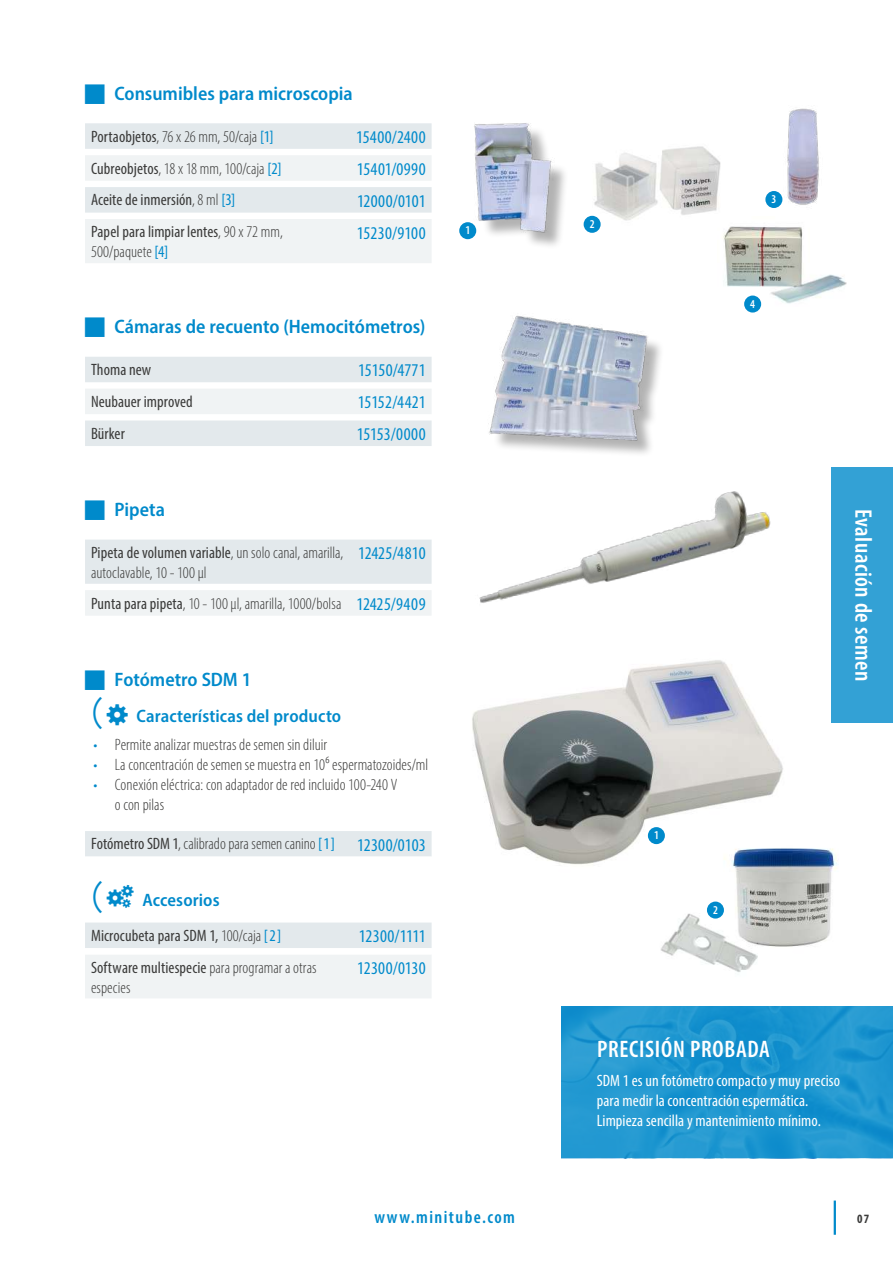
<style>
.page{position:relative;width:893px;height:1263px;background:#fff}
.page>*{position:absolute;margin:0;border:0;box-sizing:border-box;transform-origin:0 0}
.t1{font:600 condensed 24px "Myriad Pro";letter-spacing:.02em;color:#fff}
.t2{font:600 semi-condensed 19.5px "Myriad Pro";color:#008acb}
.t3{font:condensed 18px "Myriad Pro";color:#008acb}
.t4{font:600 semi-condensed 18px "Myriad Pro";letter-spacing:.005em;color:#008acb}
.t5{font:condensed 18px "Myriad Pro";letter-spacing:.025em;color:#008acb}
.t6{font:600 condensed 18px "Myriad Pro";letter-spacing:.08em;color:#008acb}
.t7{font:condensed 18px "Myriad Pro";letter-spacing:-.025em;color:#008acb}
.t8{font:300 condensed 16.5px/19.8px "Myriad Pro";color:#3b3b3a}
.t9{font:condensed 16.5px/19.8px "Myriad Pro";letter-spacing:.005em;color:#3b3b3a}
.t10{font:condensed 16.5px/19.8px "Myriad Pro";letter-spacing:.005em;color:#fff}
.t11{font:700 condensed 12.75px "Myriad Pro";color:#3b3b3a}
.t12{font:600 condensed 12px "Myriad Pro";color:#fff}
.s1{font-weight:400}
.s2{font-weight:400;color:#008acb}
.s3{font-weight:300}
.s4{color:#008acb}
.s5{font-weight:400;font-size:18px;color:#008acb}
.s6{font-family:"MS Gothic";font-weight:400;font-stretch:normal;font-size:36px}
</style>
<div class="page">
<hr style="left:834px;top:1200px;width:2px;height:35px;background:#008acb">
<div style="left:831px;top:468px;width:62px;height:255px;background:#33a1d5"></div>
<img style="left:766px;top:108px;width:53px;height:100px">
<div style="left:478px;top:126px;width:91px;height:123px;background:#000;opacity:.3"></div>
<img style="left:463px;top:123px;width:99px;height:125px">
<img style="left:488px;top:315px;width:173px;height:139px">
<img style="left:479px;top:491px;width:292px;height:112px">
<svg style="left:561px;top:1006px;width:332px;height:152px;background:#1e96d0"></svg>
<div style="left:459px;top:222px;width:17px;height:17px;background:#008acb;border-radius:50%"></div>
<div style="left:85px;top:123px;width:347px;height:26px;background:#e3e9ec"></div>
<svg style="left:85px;top:155px;width:347px;height:701px"></svg>
<svg style="left:85px;top:922px;width:347px;height:76px;fill:#f0f3f4"></svg>
<img style="left:583px;top:146px;width:138px;height:84px">
<img style="left:718px;top:217px;width:128px;height:89px">
<div style="left:584px;top:216px;width:17px;height:17px;background:#008acb;border-radius:50%"></div>
<div style="left:765px;top:191px;width:17px;height:17px;background:#008acb;border-radius:50%"></div>
<div style="left:744px;top:296px;width:17px;height:17px;background:#008acb;border-radius:50%"></div>
<img style="left:472px;top:660px;width:311px;height:205px">
<img style="left:654px;top:838px;width:184px;height:134px">
<div style="left:648px;top:827px;width:17px;height:17px;background:#008acb;border-radius:50%"></div>
<div style="left:707px;top:901px;width:17px;height:17px;background:#008acb;border-radius:50%"></div>
<svg style="left:85px;top:317px;width:20px;height:20px"></svg>
<svg style="left:85px;top:500px;width:20px;height:20px"></svg>
<svg style="left:85px;top:670px;width:20px;height:19px"></svg>
<svg style="left:107px;top:703px;width:21px;height:22px"></svg>
<p class="t2" style="left:114px;top:81px;width:240px">Consumibles para microscopia</p>
<p class="t8" style="left:91px;top:126px;width:184px"><span class="s1">Portaobjetos</span>, 76 x 26 mm, 50/caja <span class="s2">[1]</span></p>
<p class="t5" style="left:356px;top:126px;width:71px">15400/2400</p>
<p class="t8" style="left:91px;top:158px;width:192px"><span class="s1">Cubreobjetos</span>, 18 x 18 mm, 100/caja <span class="s2">[2]</span></p>
<p class="t5" style="left:357px;top:158px;width:70px">15401/0990</p>
<p class="t9" style="left:91px;top:190px;width:146px">Aceite de inmersión<span class="s3">, 8 ml</span> <span class="s4">[3]</span></p>
<p class="t3" style="left:357px;top:190px;width:70px">12000/0101</p>
<p class="t9" style="left:91px;top:222px;width:193px">Papel para limpiar lentes<span class="s3">, 90 x 72 mm,<br>500/paquete</span> <span class="s4">[4]</span></p>
<p class="t3" style="left:357px;top:222px;width:70px">15230/9100</p>
<p class="t2" style="left:114px;top:314px;width:312px">Cámaras de recuento (Hemocitómetros)</p>
<p class="t9" style="left:91px;top:360px;width:62px">Thoma new</p>
<p class="t3" style="left:358px;top:359px;width:69px">15150/4771</p>
<p class="t9" style="left:91px;top:391px;width:103px">Neubauer improved</p>
<p class="t3" style="left:358px;top:391px;width:69px">15152/4421</p>
<p class="t9" style="left:91px;top:423px;width:35px">Bürker</p>
<p class="t3" style="left:357px;top:423px;width:70px">15153/0000</p>
<p class="t2" style="left:114px;top:497px;width:52px">Pipeta</p>
<p class="t8" style="left:91px;top:542px;width:254px"><span class="s1">Pipeta de volumen variable</span>, un solo canal, amarilla, autoclavable, 10 - 100 μl</p>
<p class="t3" style="left:358px;top:542px;width:69px">12425/4810</p>
<p class="t8" style="left:91px;top:593px;width:336px"><span class="s1">Punta para pipeta</span>, 10 - 100 µl, amarilla, 1000/bolsa <span class="s5">12425/9409</span></p>
<p class="t2" style="left:114px;top:667px;width:139px">Fotómetro SDM 1</p>
<p class="t4" style="left:85px;top:704px;width:258px"><span class="s6">(</span> Características del producto</p>
<p class="t8" style="left:94px;top:735px;width:235px"><span class="s4">•</span> Permite analizar muestras de semen sin diluir</p>
<p class="t8" style="left:94px;top:755px;width:336px"><span class="s4">•</span> La concentración de semen se muestra en 10⁶ espermatozoides/ml</p>
<p class="t8" style="left:115px;top:774px;width:284px;text-indent:-21px"><span class="s4">•</span> Conexión eléctrica: con adaptador de red incluido 100-240 V o con pilas</p>
<p class="t8" style="left:91px;top:834px;width:336px"><span class="s1">Fotómetro SDM 1</span>, calibrado para semen canino <span class="s2">[1]</span> <span class="s5">12300/0103</span></p>
<p class="t4" style="left:85px;top:888px;width:136px"><span class="s6">(</span> Accesorios</p>
<p class="t9" style="left:91px;top:925px;width:192px">Microcubeta para SDM 1, <span class="s3">100/caja</span> <span class="s4">[2]</span></p>
<p class="t7" style="left:359px;top:925px;width:68px">12300/1111</p>
<p class="t8" style="left:91px;top:957px;width:227px"><span class="s1">Software multiespecie</span> para programar a otras especies</p>
<p class="t3" style="left:357px;top:957px;width:70px">12300/0130</p>
<p class="t12" style="left:465px;top:223px;width:6px">1</p>
<p class="t12" style="left:590px;top:217px;width:6px">2</p>
<p class="t12" style="left:771px;top:192px;width:6px">3</p>
<p class="t12" style="left:750px;top:296px;width:6px">4</p>
<h1 class="t1" style="left:878px;top:509px;width:174px;rotate:90deg">Evaluación de semen</h1>
<p class="t12" style="left:654px;top:828px;width:6px">1</p>
<p class="t12" style="left:713px;top:902px;width:6px">2</p>
<h1 class="t1" style="left:597px;top:1035px;width:174px">PRECISIÓN PROBADA</h1>
<p class="t10" style="left:597px;top:1071px;width:245px">SDM 1 es un fotómetro compacto y muy preciso para medir la concentración espermática.<br>Limpieza sencilla y mantenimiento mínimo.</p>
<p class="t6" style="left:374px;top:1205px;width:142px">www.minitube.com</p>
<p class="t11" style="left:857px;top:1211px;width:13px">07</p>
</div>
